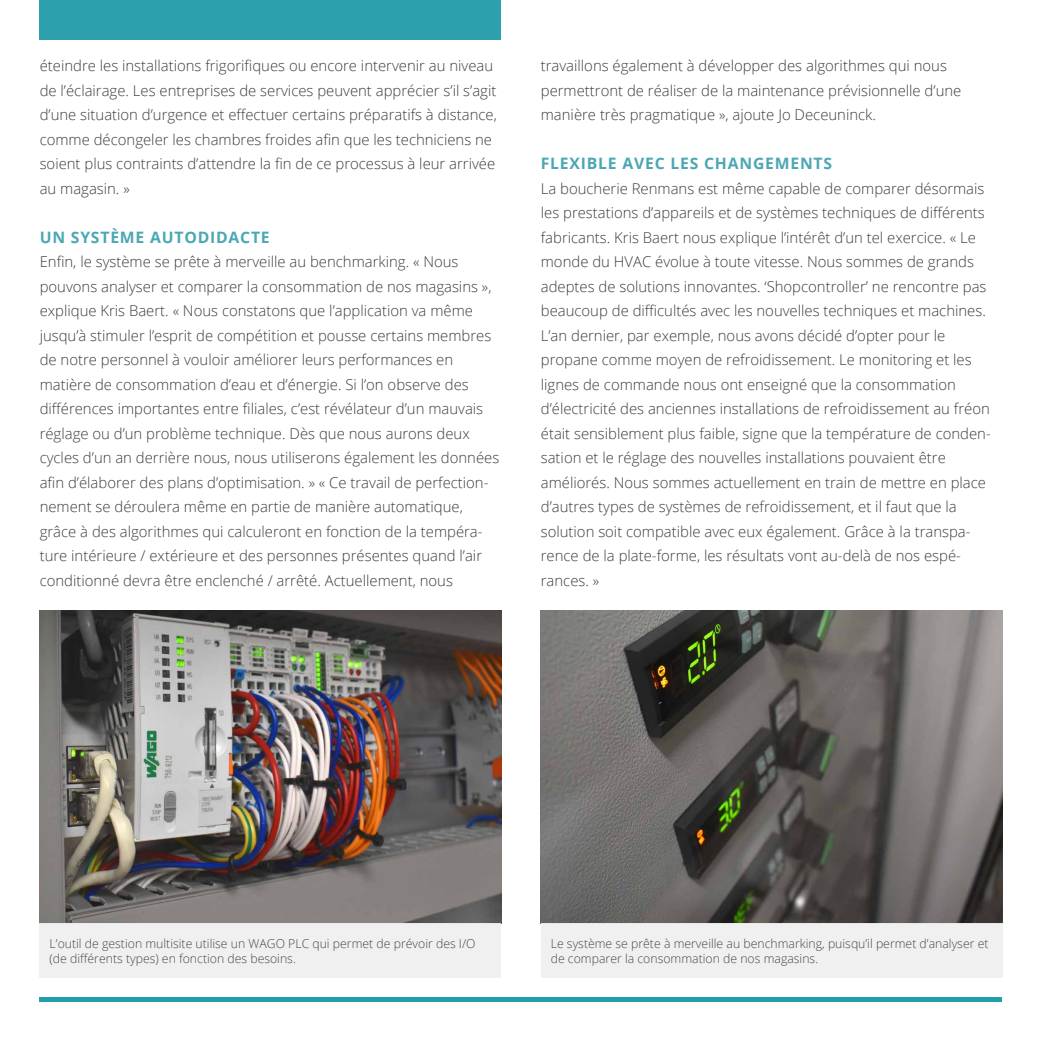
<style>
.page{position:relative;width:1042px;height:1042px;background:#fff}
.page>*{position:absolute;margin:0;border:0;box-sizing:border-box;transform-origin:0 0}
.t1{font:700 15.75px "Open Sans";letter-spacing:.05em;color:#4ba7b3}
.t2{font:300 14.88px/24.5px "Open Sans";color:#3c3c3b}
.t3{font:300 12.25px/14.7px "Open Sans";color:#3c3c3b}
</style>
<div class="page">
<img style="left:40px;top:610px;width:461px;height:313px">
<div style="left:40px;top:923px;width:461px;height:55px;background:#f0f0f0"></div>
<img style="left:541px;top:610px;width:461px;height:313px">
<div style="left:541px;top:923px;width:461px;height:55px;background:#f0f0f0"></div>
<div style="left:40px;top:997px;width:962px;height:5px;background:#209eab"></div>
<div style="left:40px;top:0;width:461px;height:40px;background:#2ca0ac"></div>
<p class="t2" style="left:40px;top:53px;width:459px">éteindre les installations frigorifiques ou encore intervenir au niveau de l’éclairage. Les entreprises de services peuvent apprécier s’il s’agit d’une situation d’urgence et effectuer certains préparatifs à distance, comme décongeler les chambres froides afin que les techniciens ne soient plus contraints d’attendre la fin de ce processus à leur arrivée au magasin. »</p>
<p class="t1" style="left:40px;top:226px;width:232px">UN SYSTÈME AUTODIDACTE</p>
<p class="t2" style="left:40px;top:249px;width:461px">Enfin, le système se prête à merveille au benchmarking. « Nous pouvons analyser et comparer la consommation de nos magasins », explique Kris Baert. « Nous constatons que l’application va même jusqu’à stimuler l’esprit de compétition et pousse certains membres de notre personnel à vouloir améliorer leurs performances en matière de consommation d’eau et d’énergie. Si l’on observe des différences importantes entre filiales, c’est révélateur d’un mauvais réglage ou d’un problème technique. Dès que nous aurons deux cycles d’un an derrière nous, nous utiliserons également les données afin d’élaborer des plans d’optimisation. » « Ce travail de perfection&shy;nement se déroulera même en partie de manière automatique, grâce à des algorithmes qui calculeront en fonction de la tempéra&shy;ture intérieure / extérieure et des personnes présentes quand l’air conditionné devra être enclenché / arrêté. Actuellement, nous</p>
<p class="t2" style="left:541px;top:53px;width:422px">travaillons également à développer des algorithmes qui nous permettront de réaliser de la maintenance prévisionnelle d’une manière très pragmatique », ajoute Jo Deceuninck.</p>
<p class="t1" style="left:541px;top:152px;width:293px">FLEXIBLE AVEC LES CHANGEMENTS</p>
<p class="t2" style="left:541px;top:176px;width:450px">La boucherie Renmans est même capable de comparer désormais les prestations d’appareils et de systèmes techniques de différents fabricants. Kris Baert nous explique l’intérêt d’un tel exercice. « Le monde du HVAC évolue à toute vitesse. Nous sommes de grands adeptes de solutions innovantes. ‘Shopcontroller’ ne rencontre pas beaucoup de difficultés avec les nouvelles techniques et machines.<br>L’an dernier, par exemple, nous avons décidé d’opter pour le propane comme moyen de refroidissement. Le monitoring et les lignes de commande nous ont enseigné que la consommation d’électricité des anciennes installations de refroidissement au fréon était sensiblement plus faible, signe que la température de conden&shy;sation et le réglage des nouvelles installations pouvaient être améliorés. Nous sommes actuellement en train de mettre en place d’autres types de systèmes de refroidissement, et il faut que la solution soit compatible avec eux également. Grâce à la transpa&shy;rence de la plate-forme, les résultats vont au-delà de nos espé&shy;rances. »</p>
<p class="t3" style="left:50px;top:936px;width:427px">L’outil de gestion multisite utilise un WAGO PLC qui permet de prévoir des I/O (de différents types) en fonction des besoins.</p>
<p class="t3" style="left:551px;top:936px;width:439px">Le système se prête à merveille au benchmarking, puisqu’il permet d’analyser et de comparer la consommation de nos magasins.</p>
</div>
